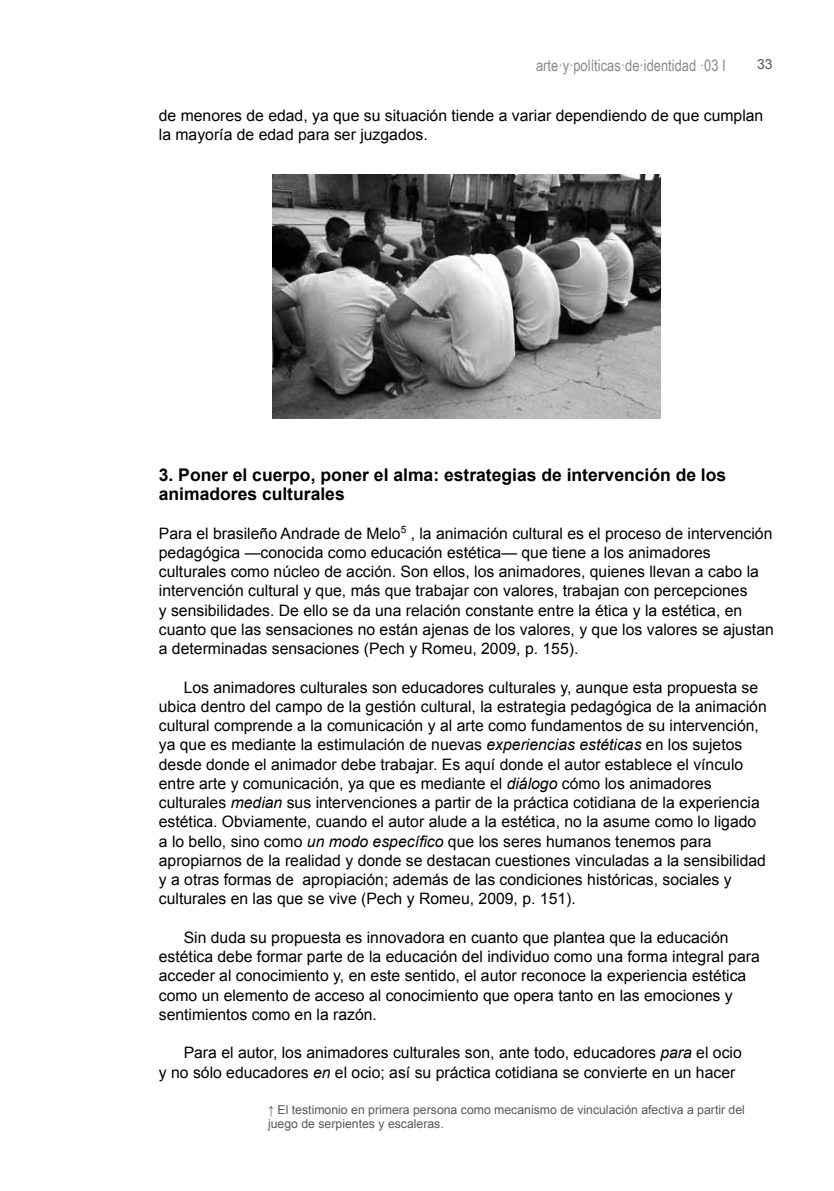
<style>
.page{position:relative;width:834px;height:1191px;background:#fff}
.page>*{position:absolute;margin:0;border:0;box-sizing:border-box;transform-origin:0 0}
.t1{font:700 17.5px/19.2px "Arial";color:#000}
.t2{font:15.75px/19.2px "Arial";color:#000}
.t3{font:15.75px "Arial Narrow";color:#888a8d}
.t4{font:14px "Arial";color:#58595b}
.t5{font:12.25px/14px "Arial";color:#58595b}
.s1{font-style:italic}
</style>
<div class="page">
<img style="left:273px;top:175px;width:387px;height:244px">
<p class="t3" style="left:536px;top:54px;width:191px">arte·y·políticas·de·identidad ·03 I</p>
<p class="t4" style="left:757px;top:55px;width:17px">33</p>
<p class="t2" style="left:159px;top:106px;width:606px">de menores de edad, ya que su situación tiende a variar dependiendo de que cumplan la mayoría de edad para ser juzgados.</p>
<p class="t1" style="left:159px;top:466px;width:569px">3. Poner el cuerpo, poner el alma: estrategias de intervención de los animadores culturales</p>
<p class="t2" style="left:159px;top:523px;width:616px">Para el brasileño Andrade de Melo<sup>5</sup> , la animación cultural es el proceso de intervención pedagógica —conocida como educación estética— que tiene a los animadores culturales como núcleo de acción. Son ellos, los animadores, quienes llevan a cabo la intervención cultural y que, más que trabajar con valores, trabajan con percepciones<br>y sensibilidades. De ello se da una relación constante entre la ética y la estética, en cuanto que las sensaciones no están ajenas de los valores, y que los valores se ajustan a determinadas sensaciones (Pech y Romeu, 2009, p. 155).</p>
<p class="t2" style="left:159px;top:677px;width:609px;text-indent:25px">Los animadores culturales son educadores culturales y, aunque esta propuesta se ubica dentro del campo de la gestión cultural, la estrategia pedagógica de la animación cultural comprende a la comunicación y al arte como fundamentos de su intervención, ya que es mediante la estimulación de nuevas <span class="s1">experiencias estéticas</span> en los sujetos desde donde el animador debe trabajar. Es aquí donde el autor establece el vínculo entre arte y comunicación, ya que es mediante el <span class="s1">diálogo</span> cómo los animadores culturales <span class="s1">median</span> sus intervenciones a partir de la práctica cotidiana de la experiencia estética. Obviamente, cuando el autor alude a la estética, no la asume como lo ligado a lo bello, sino como <span class="s1">un modo específico</span> que los seres humanos tenemos para apropiarnos de la realidad y donde se destacan cuestiones vinculadas a la sensibilidad y a otras formas de apropiación; además de las condiciones históricas, sociales y culturales en las que se vive (Pech y Romeu, 2009, p. 151).</p>
<p class="t2" style="left:159px;top:928px;width:602px;text-indent:25px">Sin duda su propuesta es innovadora en cuanto que plantea que la educación estética debe formar parte de la educación del individuo como una forma integral para acceder al conocimiento y, en este sentido, el autor reconoce la experiencia estética como un elemento de acceso al conocimiento que opera tanto en las emociones y sentimientos como en la razón.</p>
<p class="t2" style="left:159px;top:1043px;width:584px;text-indent:25px">Para el autor, los animadores culturales son, ante todo, educadores <span class="s1">para</span> el ocio y no sólo educadores <span class="s1">en</span> el ocio; así su práctica cotidiana se convierte en un hacer</p>
<p class="t5" style="left:268px;top:1103px;width:478px"><span class="s1">↑</span> El testimonio en primera persona como mecanismo de vinculación afectiva a partir del juego de serpientes y escaleras.</p>
</div>
